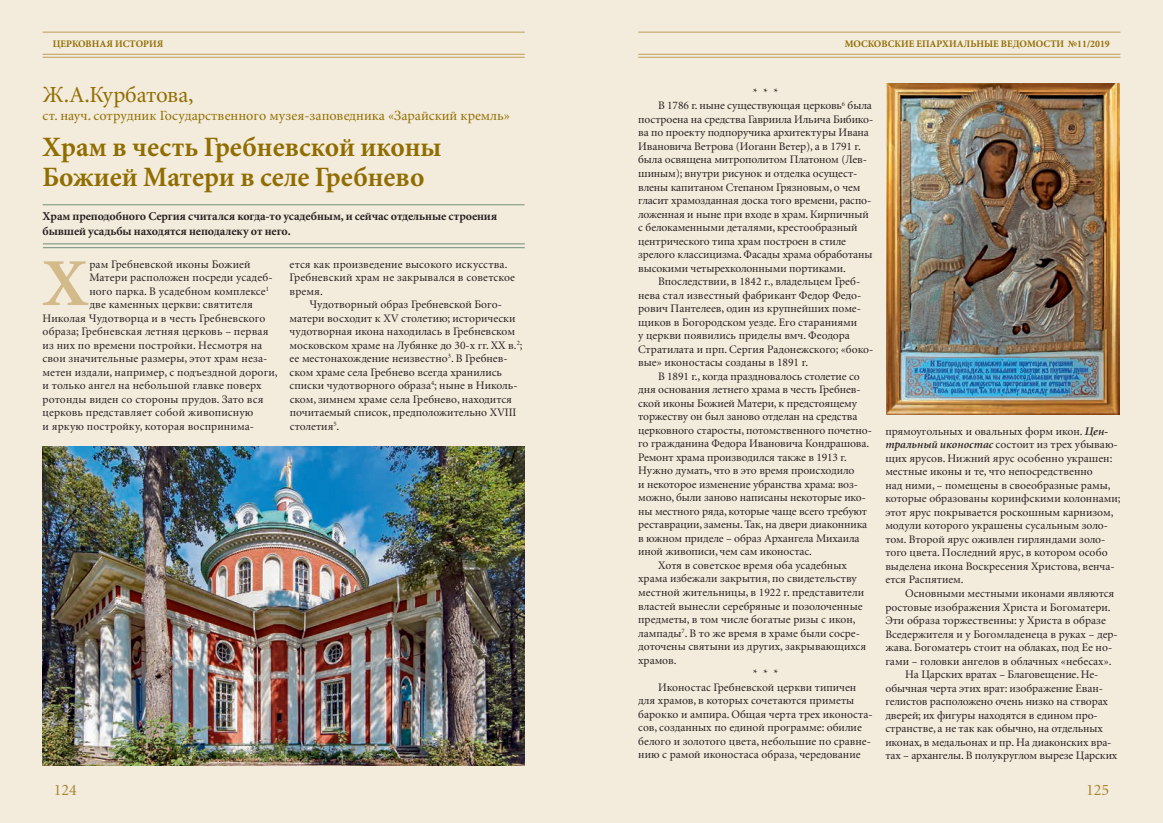
<style>
.page{position:relative;width:1163px;height:823px;background:#fff}
.page>*{position:absolute;margin:0;border:0;box-sizing:border-box;transform-origin:0 0}
.t1{font:700 67px "Minion Cyr";color:#d2ba8a}
.t2{font:700 28px/30px "Minion Cyr";color:#906d00}
.t3{font:23px "Minion Cyr";letter-spacing:-.015em;color:#906d00}
.t4{font:16px "Minion Cyr";color:#a68530}
.t5{font:14px "Minion Cyr";color:#906d00}
.t6{font:700 12px/14.4px "Minion Cyr";letter-spacing:-.01em;color:#231f20}
.t7{font:11.5px/13.5px "Minion Cyr";color:#231f20}
.t8{font:700 10px "Minion Cyr";color:#906d00}
.s1{font-weight:600;font-style:italic}
</style>
<div class="page">
<div style="left:0;top:0;width:581px;height:822px;background:#f3ebdb"></div>
<div style="left:581px;top:0;width:581px;height:822px;background:#f3ebdb"></div>
<hr style="left:638px;top:54px;width:482px;height:1px;background:#bc9e5d">
<hr style="left:638px;top:32px;width:482px;height:1px;background:#bc9e5d">
<hr style="left:638px;top:57px;width:482px;height:1px;background:#bc9e5d">
<hr style="left:43px;top:54px;width:481px;height:1px;background:#bc9e5d">
<hr style="left:43px;top:32px;width:481px;height:1px;background:#bc9e5d">
<hr style="left:43px;top:57px;width:481px;height:1px;background:#bc9e5d">
<hr style="left:43px;top:243px;width:481px;height:1px;background:#738f7d">
<hr style="left:43px;top:247px;width:481px;height:1px;background:#738f7d">
<hr style="left:43px;top:204px;width:481px;height:1px;background:#738f7d">
<img style="left:886px;top:83px;width:233px;height:331px">
<img style="left:42px;top:446px;width:482px;height:318px">
<p class="t8" style="left:53px;top:38px;width:112px">ЦЕРКОВНАЯ ИСТОРИЯ</p>
<h3 class="t3" style="left:43px;top:81px;width:152px">Ж.А.Курбатова,</h3>
<p class="t5" style="left:43px;top:107px;width:469px">ст. науч. сотрудник Государственного музея-заповедника «Зарайский кремль»</p>
<h2 class="t2" style="left:43px;top:132px;width:400px">Храм в честь Гребневской иконы<br>Божией Матери в селе Гребнево</h2>
<p class="t6" style="left:43px;top:209px;width:456px">Храм преподобного Сергия считался когда-то усадебным, и сейчас отдельные строения бывшей усадьбы находятся неподалеку от него.</p>
<h1 class="t1" style="left:43px;top:243px;width:47px">Х</h1>
<p class="t7" style="left:89px;top:257px;width:163px">рам Гребневской иконы Божией</p>
<p class="t7" style="left:89px;top:270px;width:185px">Матери расположен посреди усадеб-</p>
<p class="t7" style="left:89px;top:284px;width:181px">ного парка. В усадебном комплексе<sup>1</sup></p>
<p class="t7" style="left:89px;top:297px;width:165px">две каменных церкви: святителя</p>
<p class="t7" style="left:43px;top:311px;width:224px">Николая Чудотворца и в честь Гребневского</p>
<p class="t7" style="left:43px;top:324px;width:227px">образа; Гребневская летняя церковь – первая</p>
<p class="t7" style="left:43px;top:338px;width:221px">из них по времени постройки. Несмотря на</p>
<p class="t7" style="left:43px;top:351px;width:226px">свои значительные размеры, этот храм неза-</p>
<p class="t7" style="left:43px;top:365px;width:236px">метен издали, например, с подъездной дороги,</p>
<p class="t7" style="left:43px;top:378px;width:220px">и только ангел на небольшой главке поверх</p>
<p class="t7" style="left:43px;top:392px;width:222px">ротонды виден со стороны прудов. Зато вся</p>
<p class="t7" style="left:43px;top:405px;width:212px">церковь представляет собой живописную</p>
<p class="t7" style="left:43px;top:419px;width:213px">и яркую постройку, которая воспринима-</p>
<p class="t7" style="left:289px;top:257px;width:227px">ется как произведение высокого искусства.<br>Гребневский храм не закрывался в советское время.</p>
<p class="t7" style="left:289px;top:297px;width:234px;text-indent:20px">Чудотворный образ Гребневской Бого&shy;матери восходит к XV столетию; исторически чудотворная икона находилась в Гребневском московском храме на Лубянке до 30-х гг. XX в.<sup>2</sup>; ее местонахождение неизвестно<sup>3</sup>. В Гребнев&shy;ском храме села Гребнево всегда хранились списки чудотворного образа<sup>4</sup>; ныне в Николь&shy;ском, зимнем храме села Гребнево, находится почитаемый список, предположительно XVIII столетия<sup>5</sup>.</p>
<h3 class="t4" style="left:54px;top:780px;width:25px">124</h3>
<p class="t8" style="left:844px;top:37px;width:266px">МОСКОВСКИЕ ЕПАРХИАЛЬНЫЕ ВЕДОМОСТИ №11/2019</p>
<p class="t7" style="left:752px;top:85px;width:27px">* * *</p>
<p class="t7" style="left:658px;top:99px;width:215px">В 1786 г. ныне существующая церковь<sup>6</sup> была</p>
<p class="t7" style="left:638px;top:112px;width:236px">построена на средства Гавриила Ильича Бибико-</p>
<p class="t7" style="left:638px;top:126px;width:232px">ва по проекту подпоручика архитектуры Ивана</p>
<p class="t7" style="left:638px;top:139px;width:224px">Ивановича Ветрова (Иоганн Ветер), а в 1791 г.</p>
<p class="t7" style="left:638px;top:153px;width:230px">была освящена митрополитом Платоном (Лев-</p>
<p class="t7" style="left:638px;top:166px;width:220px">шиным); внутри рисунок и отделка осущест-</p>
<p class="t7" style="left:638px;top:180px;width:223px">влены капитаном Степаном Грязновым, о чем</p>
<p class="t7" style="left:638px;top:193px;width:234px">гласит храмозданная доска того времени, распо-</p>
<p class="t7" style="left:638px;top:207px;width:232px">ложенная и ныне при входе в храм. Кирпичный</p>
<p class="t7" style="left:638px;top:220px;width:221px">с белокаменными деталями, крестообразный</p>
<p class="t7" style="left:638px;top:234px;width:209px">центрического типа храм построен в стиле</p>
<p class="t7" style="left:638px;top:247px;width:236px">зрелого классицизма. Фасады храма обработаны</p>
<p class="t7" style="left:638px;top:261px;width:209px">высокими четырехколонными портиками.</p>
<p class="t7" style="left:658px;top:274px;width:203px">Впоследствии, в 1842 г., владельцем Греб-</p>
<p class="t7" style="left:638px;top:288px;width:224px">нева стал известный фабрикант Федор Федо-</p>
<p class="t7" style="left:638px;top:301px;width:224px">рович Пантелеев, один из крупнейших поме-</p>
<p class="t7" style="left:638px;top:315px;width:220px">щиков в Богородском уезде. Его стараниями</p>
<p class="t7" style="left:638px;top:328px;width:213px">у церкви появились приделы вмч. Феодора</p>
<p class="t7" style="left:638px;top:342px;width:236px">Стратилата и прп. Сергия Радонежского; «боко-</p>
<p class="t7" style="left:638px;top:355px;width:171px">вые» иконостасы созданы в 1891 г.</p>
<p class="t7" style="left:658px;top:369px;width:203px">В 1891 г., когда праздновалось столетие со</p>
<p class="t7" style="left:638px;top:382px;width:224px">дня основания летнего храма в честь Гребнев-</p>
<p class="t7" style="left:638px;top:396px;width:220px">ской иконы Божией Матери, к предстоящему</p>
<p class="t7" style="left:638px;top:409px;width:221px">торжеству он был заново отделан на средства</p>
<p class="t7" style="left:638px;top:423px;width:235px">церковного старосты, потомственного почетно-</p>
<p class="t7" style="left:638px;top:436px;width:232px">го гражданина Федора Ивановича Кондрашова.</p>
<p class="t7" style="left:638px;top:450px;width:210px">Ремонт храма производился также в 1913 г.</p>
<p class="t7" style="left:638px;top:463px;width:217px">Нужно думать, что в это время происходило</p>
<p class="t7" style="left:638px;top:477px;width:221px">и некоторое изменение убранства храма: воз-</p>
<p class="t7" style="left:638px;top:490px;width:229px">можно, были заново написаны некоторые ико-</p>
<p class="t7" style="left:638px;top:504px;width:230px">ны местного ряда, которые чаще всего требуют</p>
<p class="t7" style="left:638px;top:517px;width:230px">реставрации, замены. Так, на двери диаконника</p>
<p class="t7" style="left:638px;top:531px;width:223px">в южном приделе – образ Архангела Михаила</p>
<p class="t7" style="left:638px;top:544px;width:175px">иной живописи, чем сам иконостас.</p>
<p class="t7" style="left:658px;top:558px;width:190px">Хотя в советское время оба усадебных</p>
<p class="t7" style="left:638px;top:571px;width:220px">храма избежали закрытия, по свидетельству</p>
<p class="t7" style="left:638px;top:585px;width:227px">местной жительницы, в 1922 г. представители</p>
<p class="t7" style="left:638px;top:598px;width:226px">властей вынесли серебряные и позолоченные</p>
<p class="t7" style="left:638px;top:612px;width:219px">предметы, в том числе богатые ризы с икон,</p>
<p class="t7" style="left:638px;top:625px;width:223px">лампады<sup>7</sup>. В то же время в храме были сосре-</p>
<p class="t7" style="left:638px;top:639px;width:229px">доточены святыни из других, закрывающихся</p>
<p class="t7" style="left:638px;top:652px;width:40px">храмов.</p>
<p class="t7" style="left:752px;top:666px;width:27px">* * *</p>
<p class="t7" style="left:658px;top:679px;width:200px">Иконостас Гребневской церкви типичен</p>
<p class="t7" style="left:638px;top:693px;width:217px">для храмов, в которых сочетаются приметы</p>
<p class="t7" style="left:638px;top:706px;width:236px">барокко и ампира. Общая черта трех иконоста-</p>
<p class="t7" style="left:638px;top:720px;width:225px">сов, созданных по единой программе: обилие</p>
<p class="t7" style="left:638px;top:733px;width:234px">белого и золотого цвета, небольшие по сравне-</p>
<p class="t7" style="left:638px;top:747px;width:224px">нию с рамой иконостаса образа, чередование</p>
<p class="t7" style="left:885px;top:424px;width:237px">прямоугольных и овальных форм икон. <span class="s1">Цен&shy;тральный иконостас</span> состоит из трех убываю&shy;щих ярусов. Нижний ярус особенно украшен: местные иконы и те, что непосредственно<br>над ними, – помещены в своеобразные рамы, которые образованы коринфскими колоннами; этот ярус покрывается роскошным карнизом, модули которого украшены сусальным золо&shy;том. Второй ярус оживлен гирляндами золо&shy;того цвета. Последний ярус, в котором особо выделена икона Воскресения Христова, венча&shy;ется Распятием.</p>
<p class="t7" style="left:905px;top:586px;width:211px">Основными местными иконами являются</p>
<p class="t7" style="left:885px;top:599px;width:227px">ростовые изображения Христа и Богоматери.</p>
<p class="t7" style="left:885px;top:613px;width:222px">Эти образа торжественны: у Христа в образе</p>
<p class="t7" style="left:885px;top:626px;width:234px">Вседержителя и у Богомладенеца в руках – дер-</p>
<p class="t7" style="left:885px;top:640px;width:228px">жава. Богоматерь стоит на облаках, под Ее но-</p>
<p class="t7" style="left:885px;top:653px;width:228px">гами – головки ангелов в облачных «небесах».</p>
<p class="t7" style="left:905px;top:667px;width:195px">На Царских вратах – Благовещение. Не-</p>
<p class="t7" style="left:885px;top:680px;width:219px">обычная черта этих врат: изображение Еван-</p>
<p class="t7" style="left:885px;top:694px;width:224px">гелистов расположено очень низко на створах</p>
<p class="t7" style="left:885px;top:707px;width:214px">дверей; их фигуры находятся в едином про-</p>
<p class="t7" style="left:885px;top:721px;width:219px">странстве, а не так как обычно, на отдельных</p>
<p class="t7" style="left:885px;top:734px;width:227px">иконах, в медальонах и пр. На диаконских вра-</p>
<p class="t7" style="left:885px;top:748px;width:233px">тах – архангелы. В полукруглом вырезе Царских</p>
<h3 class="t4" style="left:1085px;top:780px;width:25px">125</h3>
</div>
